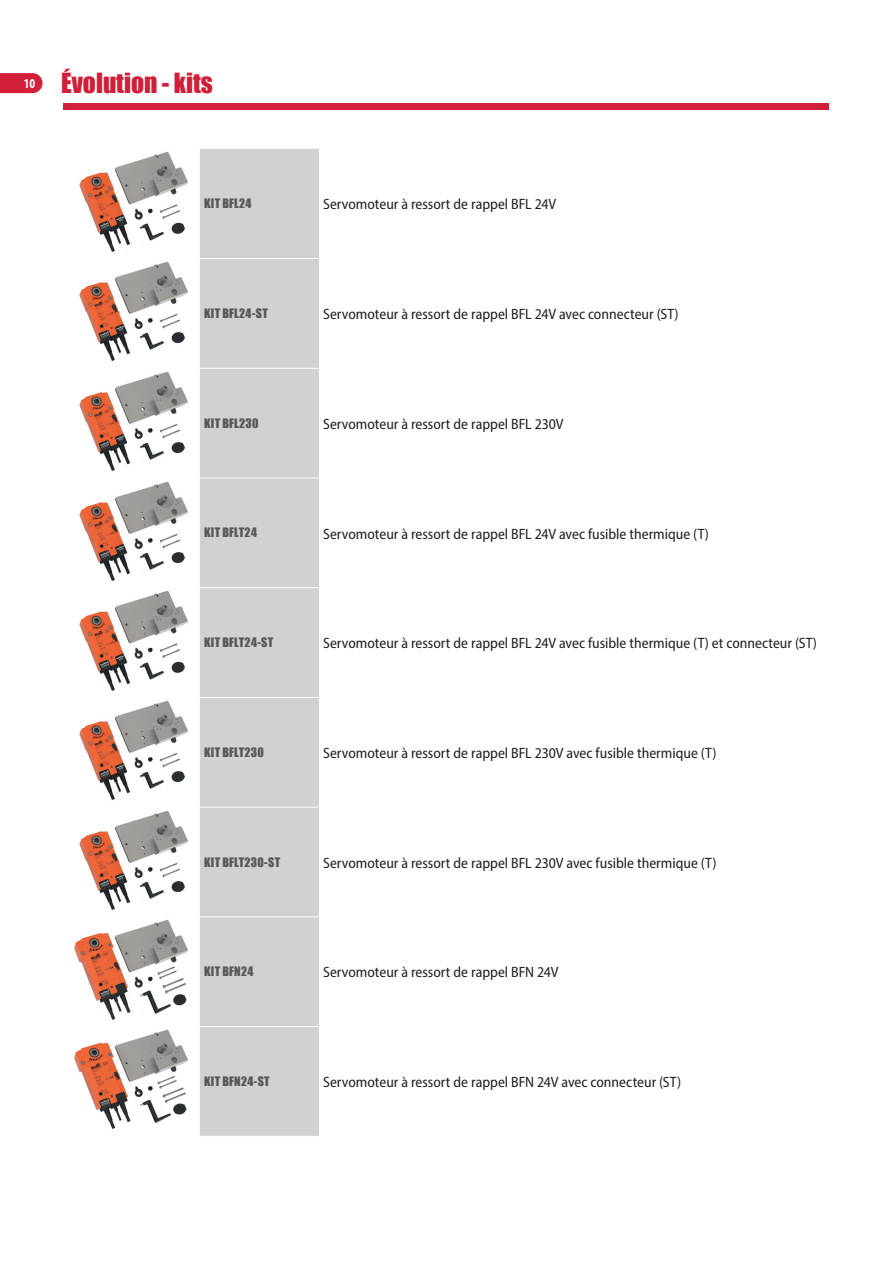
<style>
.page{position:relative;width:893px;height:1263px;background:#fff}
.page>*{position:absolute;margin:0;border:0;box-sizing:border-box;transform-origin:0 0}
.t1{font:25.5px "Impact";color:#d11e39}
.t2{font:semi-condensed 15px "Myriad Pro";color:#231f20}
.t3{font:12px "Impact";letter-spacing:.03em;color:#57585a}
</style>
<div class="page">
<div style="left:64px;top:103px;width:765px;height:6px;background:#d11e39"></div>
<svg style="left:0;top:73px;width:43px;height:20px"></svg>
<div style="left:200px;top:149px;width:119px;height:987px;background:#d1d1d0"></div>
<hr style="left:200px;top:258px;width:119px;height:1px;background:#fff">
<hr style="left:200px;top:368px;width:119px;height:1px;background:#fff">
<hr style="left:200px;top:478px;width:119px;height:1px;background:#fff">
<hr style="left:200px;top:587px;width:119px;height:1px;background:#fff">
<hr style="left:200px;top:697px;width:119px;height:1px;background:#fff">
<hr style="left:200px;top:807px;width:119px;height:1px;background:#fff">
<hr style="left:200px;top:916px;width:119px;height:1px;background:#fff">
<hr style="left:200px;top:1026px;width:119px;height:1px;background:#fff">
<img style="left:74px;top:151px;width:114px;height:978px">
<div style="left:204px;top:197px;width:115px;height:15px;background:#d1d1d0"></div>
<div style="left:204px;top:306px;width:115px;height:15px;background:#d1d1d0"></div>
<div style="left:204px;top:416px;width:115px;height:15px;background:#d1d1d0"></div>
<div style="left:204px;top:526px;width:115px;height:15px;background:#d1d1d0"></div>
<div style="left:204px;top:636px;width:115px;height:15px;background:#d1d1d0"></div>
<div style="left:204px;top:745px;width:115px;height:15px;background:#d1d1d0"></div>
<div style="left:204px;top:855px;width:115px;height:15px;background:#d1d1d0"></div>
<div style="left:204px;top:965px;width:115px;height:15px;background:#d1d1d0"></div>
<div style="left:204px;top:1074px;width:115px;height:15px;background:#d1d1d0"></div>
<h1 class="t1" style="left:24px;top:63px;width:191px"><sup>10</sup> Évolution - kits</h1>
<p class="t3" style="left:204px;top:194px;width:49px">KIT BFL24</p>
<p class="t2" style="left:323px;top:195px;width:234px">Servomoteur à ressort de rappel BFL 24V</p>
<p class="t3" style="left:204px;top:304px;width:65px">KIT BFL24-ST</p>
<p class="t2" style="left:323px;top:305px;width:357px">Servomoteur à ressort de rappel BFL 24V avec connecteur (ST)</p>
<p class="t3" style="left:204px;top:414px;width:56px">KIT BFL230</p>
<p class="t2" style="left:323px;top:415px;width:242px">Servomoteur à ressort de rappel BFL 230V</p>
<p class="t3" style="left:204px;top:523px;width:54px">KIT BFLT24</p>
<p class="t2" style="left:323px;top:524px;width:387px">Servomoteur à ressort de rappel BFL 24V avec fusible thermique (T)</p>
<p class="t3" style="left:204px;top:633px;width:71px">KIT BFLT24-ST</p>
<p class="t2" style="left:323px;top:634px;width:495px">Servomoteur à ressort de rappel BFL 24V avec fusible thermique (T) et connecteur (ST)</p>
<p class="t3" style="left:204px;top:743px;width:61px">KIT BFLT230</p>
<p class="t2" style="left:323px;top:744px;width:395px">Servomoteur à ressort de rappel BFL 230V avec fusible thermique (T)</p>
<p class="t3" style="left:204px;top:852px;width:78px">KIT BFLT230-ST</p>
<p class="t2" style="left:323px;top:853px;width:395px">Servomoteur à ressort de rappel BFL 230V avec fusible thermique (T)</p>
<p class="t3" style="left:204px;top:962px;width:51px">KIT BFN24</p>
<p class="t2" style="left:323px;top:963px;width:237px">Servomoteur à ressort de rappel BFN 24V</p>
<p class="t3" style="left:204px;top:1072px;width:67px">KIT BFN24-ST</p>
<p class="t2" style="left:323px;top:1073px;width:359px">Servomoteur à ressort de rappel BFN 24V avec connecteur (ST)</p>
</div>
